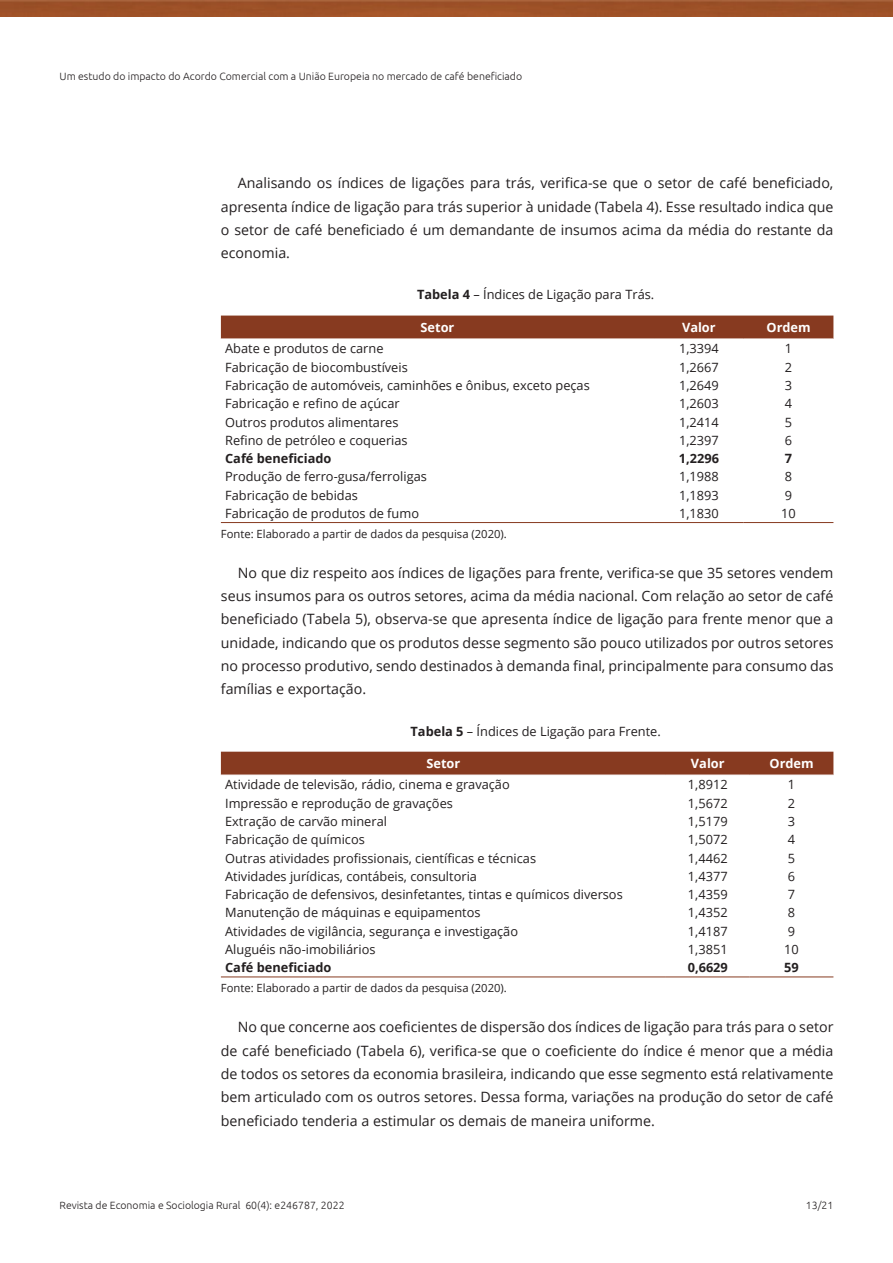
<style>
.page{position:relative;width:893px;height:1263px;background:#fff}
.page>*{position:absolute;margin:0;border:0;box-sizing:border-box;transform-origin:0 0}
.Paragraph{font:14.25px/23.2px "Open Sans";color:#231f20;text-align:justify}
.TableBody{font:12.75px "Open Sans";color:#231f20}
.TableTitle{font:12.75px "Open Sans";color:#231f20}
.TableBody-2{font:700 12.75px "Open Sans";color:#231f20}
.TableHead{font:700 12.75px "Open Sans";color:#fff}
.TableFootnote{font:11.25px "Open Sans";color:#231f20}
.t1{font:300 10.5px "Ubuntu";color:#231f20}
.s1{font-weight:700}
</style>
<div class="page">
<img style="left:0;top:0;width:893px;height:17px">
<div style="left:221px;top:316px;width:612px;height:23px;background:#873a20"></div>
<hr style="left:221px;top:522px;width:433px;height:1px;background:#873a20">
<hr style="left:654px;top:522px;width:90px;height:1px;background:#873a20">
<hr style="left:744px;top:522px;width:89px;height:1px;background:#873a20">
<div style="left:221px;top:752px;width:612px;height:23px;background:#873a20"></div>
<hr style="left:221px;top:976px;width:445px;height:1px;background:#873a20">
<hr style="left:666px;top:976px;width:84px;height:1px;background:#873a20">
<hr style="left:750px;top:976px;width:83px;height:1px;background:#873a20">
<p class="t1" style="left:60px;top:70px;width:464px">Um estudo do impacto do Acordo Comercial com a União Europeia no mercado de café beneficiado</p>
<p class="Paragraph" style="left:221px;top:171px;width:614px;text-indent:17px">Analisando os índices de ligações para trás, verifica-se que o setor de café beneficiado, apresenta índice de ligação para trás superior à unidade (Tabela 4). Esse resultado indica que o setor de café beneficiado é um demandante de insumos acima da média do restante da economia.</p>
<p class="TableTitle" style="left:417px;top:286px;width:239px"><span class="s1">Tabela 4</span> – Índices de Ligação para Trás.</p>
<p class="TableHead" style="left:420px;top:318px;width:35px">Setor</p>
<p class="TableHead" style="left:682px;top:318px;width:35px">Valor</p>
<p class="TableHead" style="left:766px;top:318px;width:46px">Ordem</p>
<p class="TableBody" style="left:225px;top:340px;width:160px">Abate e produtos de carne</p>
<p class="TableBody" style="left:679px;top:340px;width:41px">1,3394</p>
<p class="TableBody" style="left:785px;top:340px;width:9px">1</p>
<p class="TableBody" style="left:225px;top:358px;width:184px">Fabricação de biocombustíveis</p>
<p class="TableBody" style="left:679px;top:358px;width:41px">1,2667</p>
<p class="TableBody" style="left:785px;top:358px;width:9px">2</p>
<p class="TableBody" style="left:225px;top:377px;width:366px">Fabricação de automóveis, caminhões e ônibus, exceto peças</p>
<p class="TableBody" style="left:679px;top:377px;width:41px">1,2649</p>
<p class="TableBody" style="left:785px;top:377px;width:9px">3</p>
<p class="TableBody" style="left:225px;top:395px;width:176px">Fabricação e refino de açúcar</p>
<p class="TableBody" style="left:679px;top:395px;width:41px">1,2603</p>
<p class="TableBody" style="left:785px;top:395px;width:9px">4</p>
<p class="TableBody" style="left:225px;top:413px;width:175px">Outros produtos alimentares</p>
<p class="TableBody" style="left:679px;top:413px;width:41px">1,2414</p>
<p class="TableBody" style="left:785px;top:413px;width:9px">5</p>
<p class="TableBody" style="left:225px;top:431px;width:184px">Refino de petróleo e coquerias</p>
<p class="TableBody" style="left:679px;top:431px;width:41px">1,2397</p>
<p class="TableBody" style="left:785px;top:431px;width:9px">6</p>
<p class="TableBody-2" style="left:225px;top:449px;width:108px">Café beneficiado</p>
<p class="TableBody-2" style="left:679px;top:449px;width:42px">1,2296</p>
<p class="TableBody-2" style="left:785px;top:449px;width:9px">7</p>
<p class="TableBody" style="left:225px;top:468px;width:203px">Produção de ferro-gusa/ferroligas</p>
<p class="TableBody" style="left:679px;top:468px;width:41px">1,1988</p>
<p class="TableBody" style="left:785px;top:468px;width:9px">8</p>
<p class="TableBody" style="left:225px;top:486px;width:134px">Fabricação de bebidas</p>
<p class="TableBody" style="left:679px;top:486px;width:41px">1,1893</p>
<p class="TableBody" style="left:785px;top:486px;width:9px">9</p>
<p class="TableBody" style="left:225px;top:504px;width:195px">Fabricação de produtos de fumo</p>
<p class="TableBody" style="left:679px;top:504px;width:41px">1,1830</p>
<p class="TableBody" style="left:781px;top:504px;width:16px">10</p>
<p class="TableFootnote" style="left:221px;top:526px;width:287px">Fonte: Elaborado a partir de dados da pesquisa (2020).</p>
<p class="Paragraph" style="left:221px;top:561px;width:614px;text-indent:17px">No que diz respeito aos índices de ligações para frente, verifica-se que 35 setores vendem seus insumos para os outros setores, acima da média nacional. Com relação ao setor de café beneficiado (Tabela 5), observa-se que apresenta índice de ligação para frente menor que a unidade, indicando que os produtos desse segmento são pouco utilizados por outros setores no processo produtivo, sendo destinados à demanda final, principalmente para consumo das famílias e exportação.</p>
<p class="TableTitle" style="left:411px;top:722px;width:252px"><span class="s1">Tabela 5</span> – Índices de Ligação para Frente.</p>
<p class="TableHead" style="left:426px;top:754px;width:35px">Setor</p>
<p class="TableHead" style="left:691px;top:754px;width:35px">Valor</p>
<p class="TableHead" style="left:769px;top:754px;width:46px">Ordem</p>
<p class="TableBody" style="left:225px;top:776px;width:286px">Atividade de televisão, rádio, cinema e gravação</p>
<p class="TableBody" style="left:688px;top:776px;width:41px">1,8912</p>
<p class="TableBody" style="left:788px;top:776px;width:9px">1</p>
<p class="TableBody" style="left:225px;top:794px;width:229px">Impressão e reprodução de gravações</p>
<p class="TableBody" style="left:688px;top:794px;width:41px">1,5672</p>
<p class="TableBody" style="left:788px;top:794px;width:9px">2</p>
<p class="TableBody" style="left:225px;top:813px;width:163px">Extração de carvão mineral</p>
<p class="TableBody" style="left:688px;top:813px;width:41px">1,5179</p>
<p class="TableBody" style="left:788px;top:813px;width:9px">3</p>
<p class="TableBody" style="left:225px;top:831px;width:141px">Fabricação de químicos</p>
<p class="TableBody" style="left:688px;top:831px;width:41px">1,5072</p>
<p class="TableBody" style="left:788px;top:831px;width:9px">4</p>
<p class="TableBody" style="left:225px;top:849px;width:312px">Outras atividades profissionais, científicas e técnicas</p>
<p class="TableBody" style="left:688px;top:849px;width:41px">1,4462</p>
<p class="TableBody" style="left:788px;top:849px;width:9px">5</p>
<p class="TableBody" style="left:225px;top:867px;width:253px">Atividades jurídicas, contábeis, consultoria</p>
<p class="TableBody" style="left:688px;top:867px;width:41px">1,4377</p>
<p class="TableBody" style="left:788px;top:867px;width:9px">6</p>
<p class="TableBody" style="left:225px;top:886px;width:399px">Fabricação de defensivos, desinfetantes, tintas e químicos diversos</p>
<p class="TableBody" style="left:688px;top:886px;width:41px">1,4359</p>
<p class="TableBody" style="left:788px;top:886px;width:9px">7</p>
<p class="TableBody" style="left:225px;top:904px;width:257px">Manutenção de máquinas e equipamentos</p>
<p class="TableBody" style="left:688px;top:904px;width:41px">1,4352</p>
<p class="TableBody" style="left:788px;top:904px;width:9px">8</p>
<p class="TableBody" style="left:225px;top:922px;width:294px">Atividades de vigilância, segurança e investigação</p>
<p class="TableBody" style="left:688px;top:922px;width:41px">1,4187</p>
<p class="TableBody" style="left:788px;top:922px;width:9px">9</p>
<p class="TableBody" style="left:225px;top:941px;width:152px">Aluguéis não-imobiliários</p>
<p class="TableBody" style="left:688px;top:941px;width:41px">1,3851</p>
<p class="TableBody" style="left:784px;top:941px;width:16px">10</p>
<p class="TableBody-2" style="left:225px;top:959px;width:108px">Café beneficiado</p>
<p class="TableBody-2" style="left:688px;top:959px;width:42px">0,6629</p>
<p class="TableBody-2" style="left:784px;top:959px;width:16px">59</p>
<p class="TableFootnote" style="left:221px;top:980px;width:287px">Fonte: Elaborado a partir de dados da pesquisa (2020).</p>
<p class="Paragraph" style="left:221px;top:1015px;width:614px;text-indent:17px">No que concerne aos coeficientes de dispersão dos índices de ligação para trás para o setor de café beneficiado (Tabela 6), verifica-se que o coeficiente do índice é menor que a média de todos os setores da economia brasileira, indicando que esse segmento está relativamente bem articulado com os outros setores. Dessa forma, variações na produção do setor de café beneficiado tenderia a estimular os demais de maneira uniforme.</p>
<p class="t1" style="left:60px;top:1198px;width:287px">Revista de Economia e Sociologia Rural 60(4): e246787, 2022</p>
<p class="t1" style="left:806px;top:1198px;width:29px">13/21</p>
</div>
